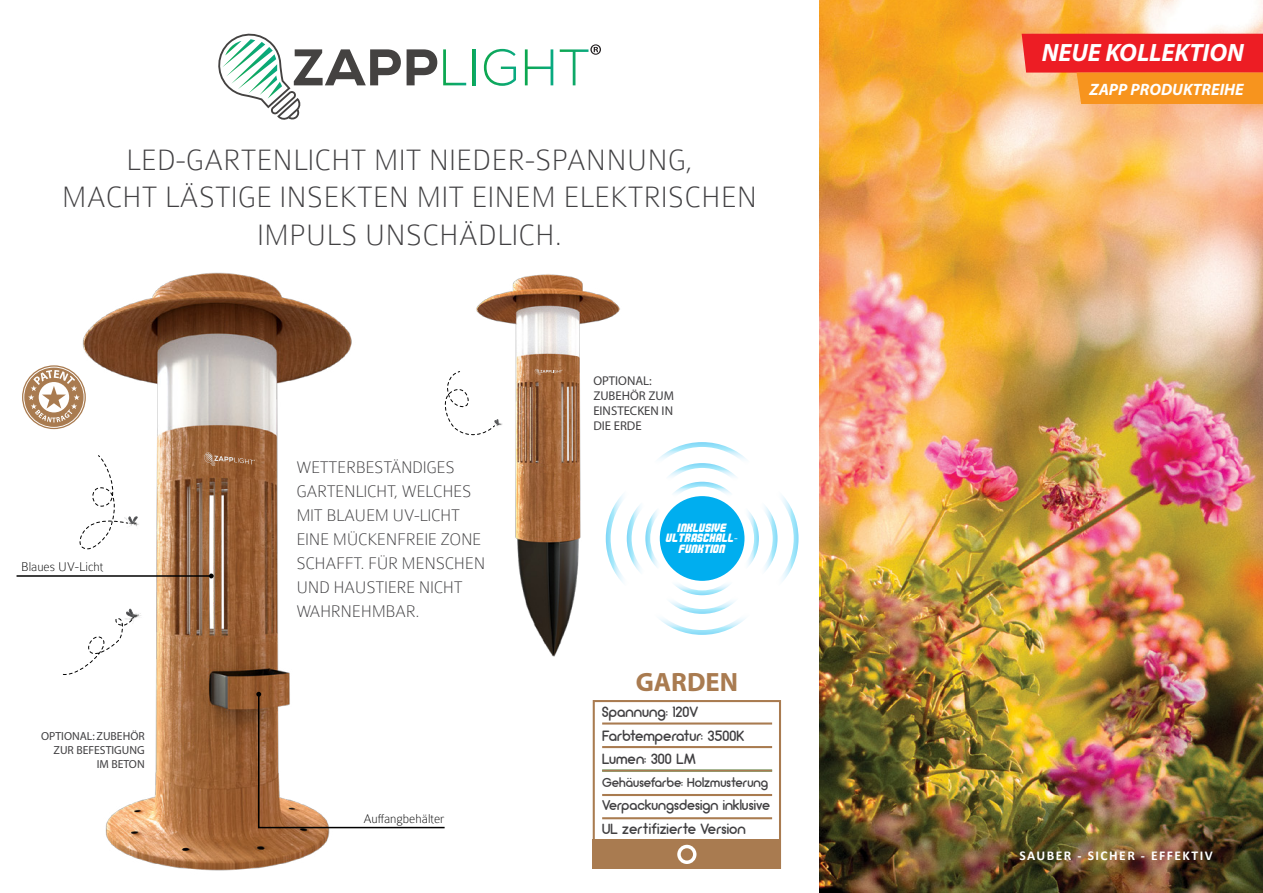
<style>
.page{position:relative;width:1263px;height:893px;background:#fff}
.page>*{position:absolute;margin:0;border:0;box-sizing:border-box;transform-origin:0 0}
.t1{font:100 31.5px/37.5px "Colaborate";color:#414042;text-align:center}
.t2{font:700 26.55px "Myriad";color:#a97b50}
.t3{font:italic 700 25.2px "Myriad Pro";color:#fff}
.t4{font:100 18px/24px "Colaborate";letter-spacing:-.02em;color:#414042}
.t5{font:italic 700 16.5px "Myriad Pro";color:#fff}
.t6{font:15px/23.2px "Arciform";letter-spacing:.005em;color:#414042}
.t7{font:15px "Arciform";letter-spacing:.03em;color:#414042}
.t8{font:14.25px "Arciform";letter-spacing:.005em;color:#414042}
.t9{font:100 13.5px "Colaborate";color:#000}
.t10{font:700 13.5px "Calibri";letter-spacing:.11em;color:#fff}
.t11{font:13.2px "Arciform";letter-spacing:.005em;color:#414042}
.t12{font:12.75px/15px "Myriad";color:#414042}
.t13{font:12px/10.5px "Commando";color:#fff;text-align:center}
.t14{font:11.7px/13.8px "Myriad";color:#414042;text-align:right}
.s1{font-family:"Myriad Pro"}
</style>
<div class="page">
<img style="left:819px;top:0;width:444px;height:893px">
<svg style="left:218px;top:33px;width:183px;height:87px"></svg>
<svg style="left:407px;top:49px;width:30px;height:36px"></svg>
<svg style="left:443px;top:49px;width:23px;height:36px"></svg>
<hr style="left:473px;top:49px;width:2px;height:36px;background:#0da75d">
<svg style="left:484px;top:49px;width:32px;height:37px"></svg>
<svg style="left:525px;top:49px;width:28px;height:36px"></svg>
<svg style="left:560px;top:44px;width:41px;height:41px"></svg>
<img style="left:16px;top:272px;width:766px;height:599px">
<svg style="left:204px;top:452px;width:10px;height:14px"></svg>
<img style="left:214px;top:243px;width:667px;height:445px">
<svg style="left:534px;top:369px;width:29px;height:6px"></svg>
<svg style="left:593px;top:700px;width:188px;height:169px"></svg>
<svg style="left:1022px;top:34px;width:241px;height:70px;background:#f2592d"></svg>
<svg style="left:606px;top:442px;width:192px;height:193px"></svg>
<img style="left:137px;top:516px;width:4px;height:15px">
<svg style="left:78px;top:455px;width:59px;height:95px"></svg>
<img style="left:136px;top:609px;width:8px;height:19px">
<svg style="left:62px;top:609px;width:74px;height:67px"></svg>
<svg style="left:438px;top:371px;width:65px;height:68px"></svg>
<svg style="left:209px;top:574px;width:5px;height:4px"></svg>
<hr style="left:17px;top:575px;width:194px;height:2px;background:#000">
<svg style="left:256px;top:692px;width:190px;height:137px"></svg>
<svg style="left:22px;top:365px;width:64px;height:64px"></svg>
<h1 class="t1" style="left:62px;top:141px;width:697px">LED-GARTENLICHT MIT NIEDER-SPANNUNG,<br>MACHT LÄSTIGE INSEKTEN MIT EINEM ELEKTRISCHEN<br>IMPULS UNSCHÄDLICH.</h1>
<p class="t9" style="left:21px;top:560px;width:84px">Blaues UV-Licht</p>
<p class="t14" style="left:41px;top:730px;width:105px">OPTIONAL: ZUBEHÖR<br>ZUR BEFESTIGUNG<br>IM BETON</p>
<p class="t4" style="left:296px;top:455px;width:190px">WETTERBESTÄNDIGES<br>GARTENLICHT, WELCHES<br>MIT BLAUEM UV-LICHT<br>EINE MÜCKENFREIE ZONE<br>SCHAFFT. FÜR MENSCHEN<br>UND HAUSTIERE NICHT<br>WAHRNEHMBAR.</p>
<p class="t9" style="left:363px;top:812px;width:83px">Auffangbehälter</p>
<p class="t12" style="left:593px;top:374px;width:82px">OPTIONAL:<br>ZUBEHÖR ZUM<br>EINSTECKEN IN<br>DIE ERDE</p>
<p class="t13" style="left:666px;top:523px;width:73px">INKLUSIVE<br>ULTRASCHALL<span class="s1">-<br></span>FUNKTION</p>
<h2 class="t2" style="left:636px;top:669px;width:104px">GARDEN</h2>
<p class="t6" style="left:602px;top:700px;width:143px">Spannung: 120V<br>Farbtemperatur: 3500K<br>Lumen: 300 LM</p>
<p class="t11" style="left:602px;top:774px;width:168px">Gehäusefarbe: Holzmusterung</p>
<p class="t8" style="left:602px;top:796px;width:169px">Verpackungsdesign inklusive</p>
<p class="t7" style="left:602px;top:819px;width:145px">UL zertifizierte Version</p>
<h3 class="t3" style="left:1042px;top:36px;width:204px">NEUE KOLLEKTION</h3>
<p class="t5" style="left:1089px;top:78px;width:156px">ZAPP PRODUKTREIHE</p>
<p class="t10" style="left:1019px;top:846px;width:195px">SAUBER - SICHER - EFFEKTIV</p>
</div>
